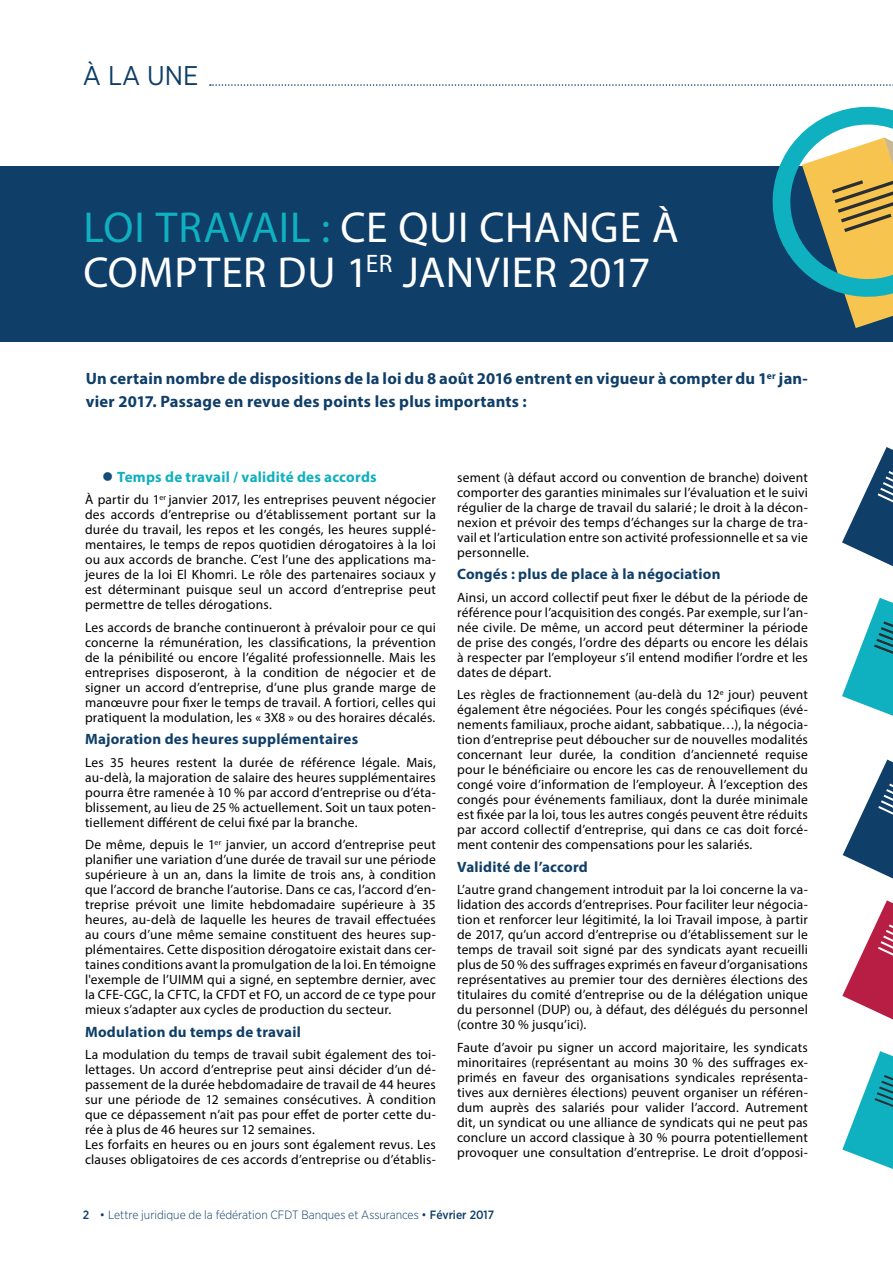
<style>
.page{position:relative;width:893px;height:1263px;background:#fff}
.page>*{position:absolute;margin:0;border:0;box-sizing:border-box;transform-origin:0 0}
.t1{font:43.5px/45px "Myriad Pro";letter-spacing:.015em;color:#fff}
.t2{font:27px "Gotham Narrow";color:#0f3e68}
.t3{font:700 16.5px/22.5px "Myriad Pro";letter-spacing:.01em;color:#0f3e68}
.t4{font:700 15px "Myriad Pro";letter-spacing:.015em;color:#0f3e68}
.t5{font:700 15px "Myriad Pro";letter-spacing:.015em;color:#0fb0bf}
.t6{font:13.5px/15px "Myriad Pro";letter-spacing:.015em;color:#000;text-align:justify}
.t7{font:300 12px "Gotham Narrow";color:#0f3e68}
.s1{color:#0fb0bf}
.s2{color:#164c7a}
.s3{font-weight:500}
.s4{font-weight:400}
</style>
<div class="page">
<svg style="left:210px;top:84px;width:683px;height:2px"></svg>
<svg style="left:842px;top:447px;width:51px;height:119px"></svg>
<svg style="left:843px;top:759px;width:50px;height:119px"></svg>
<svg style="left:842px;top:900px;width:51px;height:119px"></svg>
<svg style="left:842px;top:1051px;width:51px;height:118px"></svg>
<svg style="left:842px;top:598px;width:51px;height:118px"></svg>
<div style="left:0;top:166px;width:893px;height:176px;background:#0f3e68"></div>
<svg style="left:772px;top:106px;width:121px;height:222px"></svg>
<p class="t2" style="left:83px;top:59px;width:117px">À LA UNE</p>
<p class="t1" style="left:83px;top:204px;width:597px"><span class="s1">LOI TRAVAIL :</span> CE QUI CHANGE À<br>COMPTER DU 1<sup>ER</sup> JANVIER 2017</p>
<p class="t3" style="left:86px;top:367px;width:723px">Un certain nombre de dispositions de la loi du 8 août 2016 entrent en vigueur à compter du 1<sup>er</sup> jan&shy;vier 2017. Passage en revue des points les plus importants :</p>
<p class="t5" style="left:102px;top:467px;width:276px"><span class="s2">●</span> Temps de travail / validité des accords</p>
<p class="t6" style="left:85px;top:492px;width:352px">À partir du 1<sup>er</sup> janvier 2017, les entreprises peuvent négocier des accords d’entreprise ou d’établissement portant sur la durée du travail, les repos et les congés, les heures supplé&shy;mentaires, le temps de repos quotidien dérogatoires à la loi ou aux accords de branche. C’est l’une des applications ma&shy;jeures de la loi El Khomri. Le rôle des partenaires sociaux y est déterminant puisque seul un accord d’entreprise peut permettre de telles dérogations.</p>
<p class="t6" style="left:85px;top:619px;width:352px">Les accords de branche continueront à prévaloir pour ce qui concerne la rémunération, les classifications, la prévention de la pénibilité ou encore l’égalité professionnelle. Mais les entreprises disposeront, à la condition de négocier et de signer un accord d’entreprise, d’une plus grande marge de manœuvre pour fixer le temps de travail. A fortiori, celles qui pratiquent la modulation, les « 3X8 » ou des horaires décalés.</p>
<p class="t4" style="left:85px;top:729px;width:275px">Majoration des heures supplémentaires</p>
<p class="t6" style="left:85px;top:754px;width:352px">Les 35 heures restent la durée de référence légale. Mais, au-delà, la majoration de salaire des heures supplémentaires pourra être ramenée à 10 % par accord d’entreprise ou d’éta&shy;blissement, au lieu de 25 % actuellement. Soit un taux poten&shy;tiellement différent de celui fixé par la branche.</p>
<p class="t6" style="left:85px;top:837px;width:352px">De même, depuis le 1<sup>er</sup> janvier, un accord d’entreprise peut planifier une variation d’une durée de travail sur une période supérieure à un an, dans la limite de trois ans, à condition que l’accord de branche l’autorise. Dans ce cas, l’accord d’en&shy;treprise prévoit une limite hebdomadaire supérieure à 35 heures, au-delà de laquelle les heures de travail effectuées au cours d’une même semaine constituent des heures sup&shy;plémentaires. Cette disposition dérogatoire existait dans cer&shy;taines conditions avant la promulgation de la loi. En témoigne l'exemple de l’UIMM qui a signé, en septembre dernier, avec la CFE-CGC, la CFTC, la CFDT et FO, un accord de ce type pour mieux s’adapter aux cycles de production du secteur.</p>
<p class="t4" style="left:85px;top:1022px;width:217px">Modulation du temps de travail</p>
<p class="t6" style="left:85px;top:1047px;width:352px">La modulation du temps de travail subit également des toi&shy;lettages. Un accord d’entreprise peut ainsi décider d’un dé&shy;passement de la durée hebdomadaire de travail de 44 heures sur une période de 12 semaines consécutives. À condition que ce dépassement n’ait pas pour effet de porter cette du&shy;rée à plus de 46 heures sur 12 semaines.</p>
<p class="t6" style="left:85px;top:1137px;width:352px">Les forfaits en heures ou en jours sont également revus. Les clauses obligatoires de ces accords d’entreprise ou d’établis-</p>
<p class="t6" style="left:457px;top:469px;width:352px">sement (à défaut accord ou convention de branche) doivent comporter des garanties minimales sur l’évaluation et le suivi régulier de la charge de travail du salarié ; le droit à la décon&shy;nexion et prévoir des temps d’échanges sur la charge de tra&shy;vail et l’articulation entre son activité professionnelle et sa vie personnelle.</p>
<p class="t4" style="left:457px;top:564px;width:265px">Congés : plus de place à la négociation</p>
<p class="t6" style="left:457px;top:589px;width:352px">Ainsi, un accord collectif peut fixer le début de la période de référence pour l’acquisition des congés. Par exemple, sur l’an&shy;née civile. De même, un accord peut déterminer la période de prise des congés, l’ordre des départs ou encore les délais à respecter par l’employeur s’il entend modifier l’ordre et les dates de départ.</p>
<p class="t6" style="left:457px;top:687px;width:352px">Les règles de fractionnement (au-delà du 12<sup>e</sup> jour) peuvent également être négociées. Pour les congés spécifiques (évé&shy;nements familiaux, proche aidant, sabbatique…), la négocia&shy;tion d’entreprise peut déboucher sur de nouvelles modalités concernant leur durée, la condition d’ancienneté requise pour le bénéficiaire ou encore les cas de renouvellement du congé voire d’information de l’employeur. À l’exception des congés pour événements familiaux, dont la durée minimale est fixée par la loi, tous les autres congés peuvent être réduits par accord collectif d’entreprise, qui dans ce cas doit forcé&shy;ment contenir des compensations pour les salariés.</p>
<p class="t4" style="left:457px;top:857px;width:132px">Validité de l’accord</p>
<p class="t6" style="left:457px;top:882px;width:352px">L’autre grand changement introduit par la loi concerne la va&shy;lidation des accords d’entreprises. Pour faciliter leur négocia&shy;tion et renforcer leur légitimité, la loi Travail impose, à partir de 2017, qu’un accord d’entreprise ou d’établissement sur le temps de travail soit signé par des syndicats ayant recueilli plus de 50 % des suffrages exprimés en faveur d’organisations représentatives au premier tour des dernières élections des titulaires du comité d’entreprise ou de la délégation unique du personnel (DUP) ou, à défaut, des délégués du personnel (contre 30 % jusqu’ici).</p>
<p class="t6" style="left:457px;top:1039px;width:352px">Faute d’avoir pu signer un accord majoritaire, les syndicats minoritaires (représentant au moins 30 % des suffrages ex&shy;primés en faveur des organisations syndicales représenta&shy;tives aux dernières élections) peuvent organiser un référen&shy;dum auprès des salariés pour valider l’accord. Autrement dit, un syndicat ou une alliance de syndicats qui ne peut pas conclure un accord classique à 30 % pourra potentiellement provoquer une consultation d’entreprise. Le droit d’opposi-</p>
<p class="t7" style="left:83px;top:1207px;width:413px"><span class="s3">2</span> <span class="s4">•</span> Lettre juridique de la fédération CFDT Banques et Assurances <span class="s4">•</span> <span class="s3">Février 2017</span></p>
</div>
